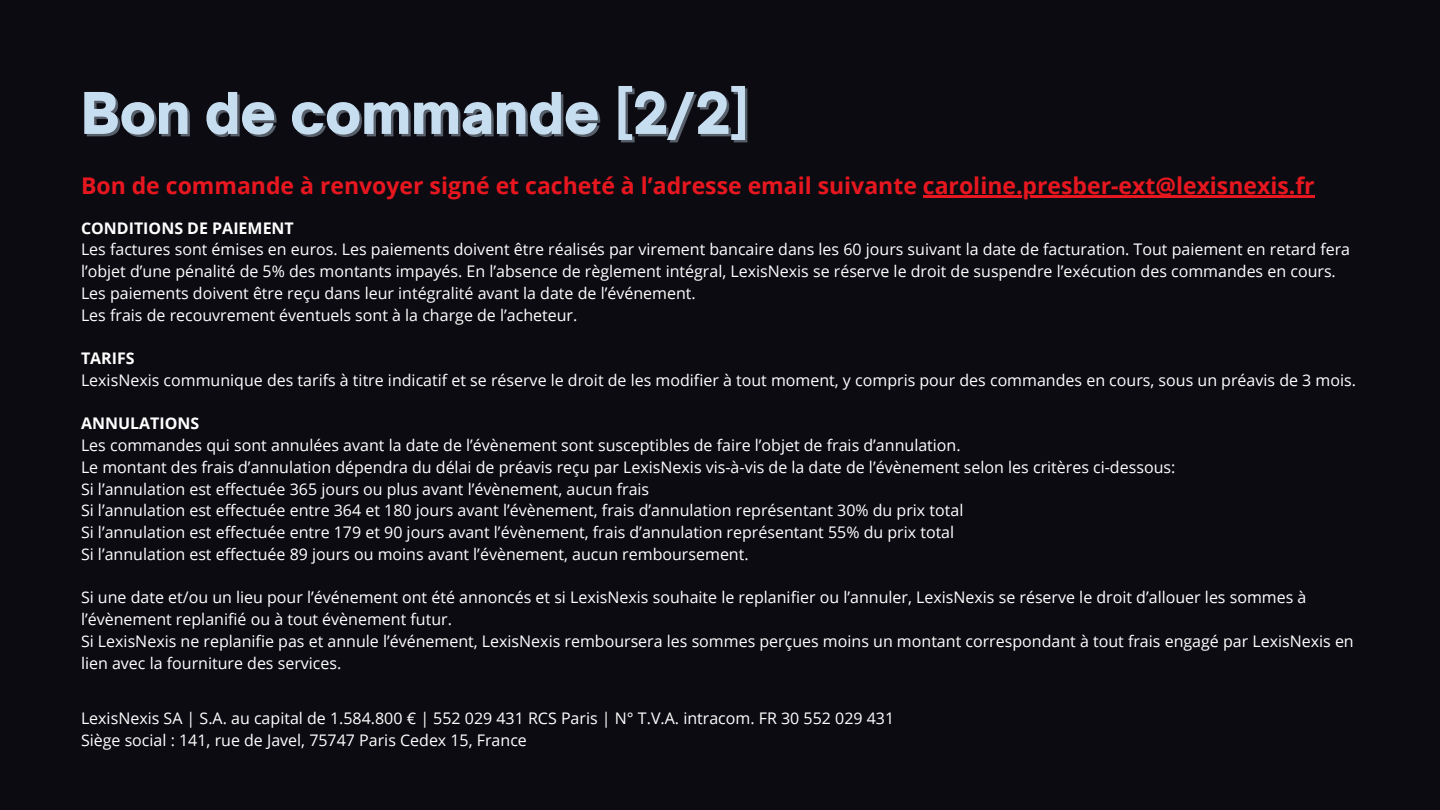
<style>
.page{position:relative;width:1440px;height:810px;background:#0d0b12}
.page>*{position:absolute;margin:0;border:0;box-sizing:border-box;transform-origin:0 0}
.t1{font:900 55px "Open Sauce One";color:#c7def1}
.t2{font:700 23px "Open Sans";color:#e8171f}
.t3{font:16px/21.8px "Open Sans";color:#fff}
.t4{font:700 16px "Open Sans";color:#fff}
</style>
<div class="page">
<hr style="left:923px;top:196px;width:392px;height:2px;background:#e8171f">
<p class="t1" style="left:81px;top:79px;width:670px">Bon de commande [2/2]</p>
<p class="t2" style="left:81px;top:170px;width:1235px">Bon de commande à renvoyer signé et cacheté à l’adresse email suivante caroline.presber-ext@lexisnexis.fr</p>
<p class="t4" style="left:81px;top:217px;width:214px">CONDITIONS DE PAIEMENT</p>
<p class="t3" style="left:81px;top:238px;width:1271px">Les factures sont émises en euros. Les paiements doivent être réalisés par virement bancaire dans les 60 jours suivant la date de facturation. Tout paiement en retard fera l’objet d’une pénalité de 5% des montants impayés. En l’absence de règlement intégral, LexisNexis se réserve le droit de suspendre l’exécution des commandes en cours.</p>
<p class="t3" style="left:81px;top:282px;width:616px">Les paiements doivent être reçu dans leur intégralité avant la date de l’événement.</p>
<p class="t3" style="left:81px;top:304px;width:498px">Les frais de recouvrement éventuels sont à la charge de l’acheteur.</p>
<p class="t4" style="left:81px;top:347px;width:55px">TARIFS</p>
<p class="t3" style="left:81px;top:369px;width:1277px">LexisNexis communique des tarifs à titre indicatif et se réserve le droit de les modifier à tout moment, y compris pour des commandes en cours, sous un préavis de 3 mois.</p>
<p class="t4" style="left:81px;top:412px;width:120px">ANNULATIONS</p>
<p class="t3" style="left:81px;top:434px;width:881px">Les commandes qui sont annulées avant la date de l’évènement sont susceptibles de faire l’objet de frais d’annulation.</p>
<p class="t3" style="left:81px;top:456px;width:1096px">Le montant des frais d’annulation dépendra du délai de préavis reçu par LexisNexis vis-à-vis de la date de l’évènement selon les critères ci-dessous:</p>
<p class="t3" style="left:81px;top:478px;width:570px">Si l’annulation est effectuée 365 jours ou plus avant l’évènement, aucun frais</p>
<p class="t3" style="left:81px;top:499px;width:884px">Si l’annulation est effectuée entre 364 et 180 jours avant l’évènement, frais d’annulation représentant 30% du prix total</p>
<p class="t3" style="left:81px;top:521px;width:875px">Si l’annulation est effectuée entre 179 et 90 jours avant l’évènement, frais d’annulation représentant 55% du prix total</p>
<p class="t3" style="left:81px;top:543px;width:669px">Si l’annulation est effectuée 89 jours ou moins avant l’évènement, aucun remboursement.</p>
<p class="t3" style="left:81px;top:586px;width:1227px">Si une date et/ou un lieu pour l’événement ont été annoncés et si LexisNexis souhaite le replanifier ou l’annuler, LexisNexis se réserve le droit d’allouer les sommes à l’évènement replanifié ou à tout évènement futur.</p>
<p class="t3" style="left:81px;top:630px;width:1274px">Si LexisNexis ne replanifie pas et annule l’événement, LexisNexis remboursera les sommes perçues moins un montant correspondant à tout frais engagé par LexisNexis en lien avec la fourniture des services.</p>
<p class="t3" style="left:81px;top:707px;width:815px">LexisNexis SA | S.A. au capital de 1.584.800 € | 552 029 431 RCS Paris | N° T.V.A. intracom. FR 30 552 029 431</p>
<p class="t3" style="left:81px;top:728px;width:447px">Siège social : 141, rue de Javel, 75747 Paris Cedex 15, France</p>
</div>
